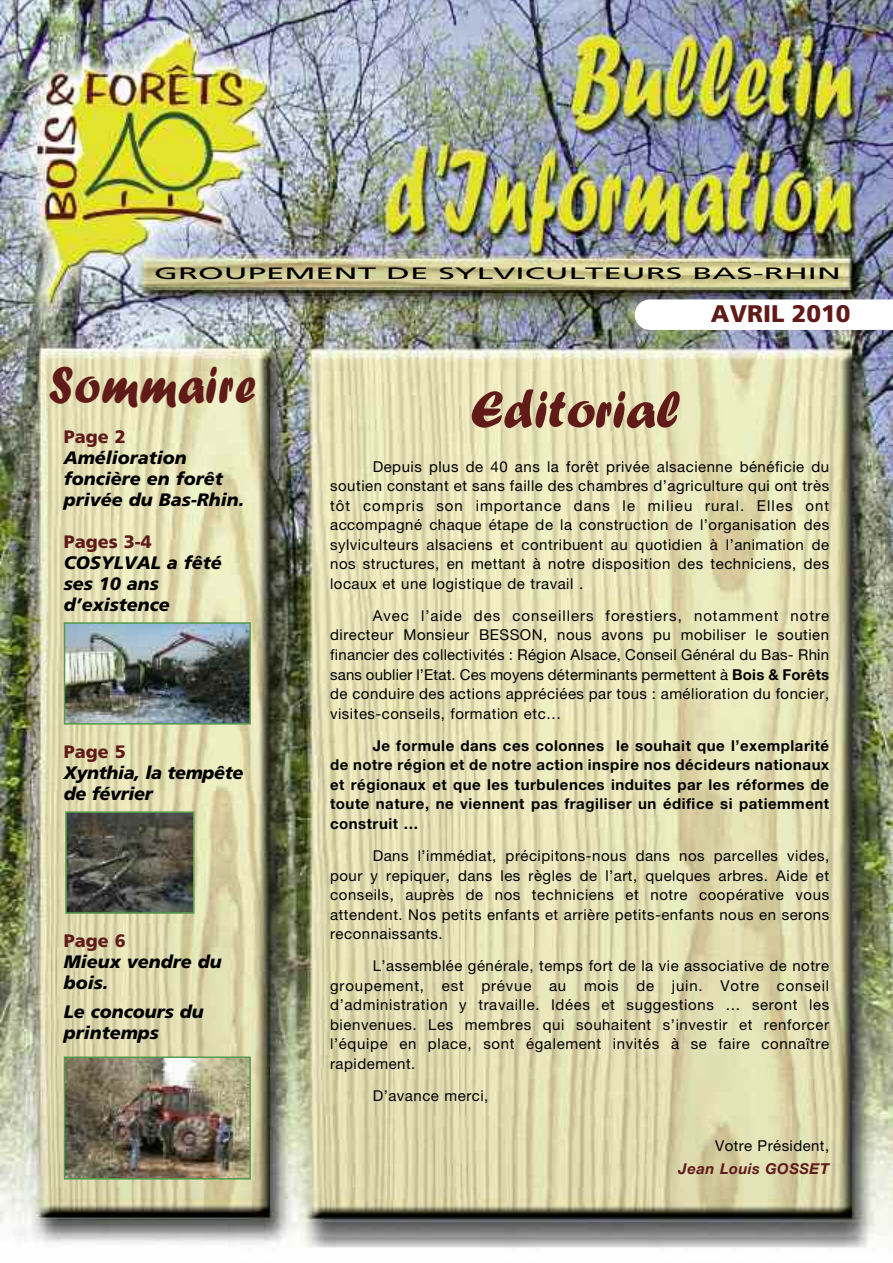
<style>
.page{position:relative;width:893px;height:1263px;background:#fff}
.page>*{position:absolute;margin:0;border:0;box-sizing:border-box;transform-origin:0 0}
.t1{font:54px "Forte";color:#601b19}
.t2{font:54px "Forte";color:#601b19;scale:.9 1}
.t3{font:900 24px "Frutiger LT Std";color:#601b19}
.t4{font:italic 900 18px/21px "Frutiger LT Std";color:#000}
.t5{font:italic 900 18px/21px "Frutiger LT Std";letter-spacing:-.02em;color:#000}
.t6{font:900 18px "Frutiger LT Std";color:#601b19}
.t7{font:16.5px "Frutiger LT Std";color:#000;scale:2 1}
.t8{font:15px/19.5px "Helvetica Neue LT Std";letter-spacing:.035em;color:#000;text-align:justify}
.t9{font:700 15px/19.5px "Helvetica Neue LT Std";letter-spacing:.035em;color:#000;text-align:justify}
.t10{font:italic 700 15px "Helvetica Neue LT Std";letter-spacing:.03em;color:#601b19}
.s1{font-weight:700}
</style>
<div class="page">
<img style="left:0;top:0;width:893px;height:1248px">
<svg style="left:635px;top:299px;width:258px;height:31px"></svg>
<img style="left:68px;top:814px;width:123px;height:97px">
<div style="left:65px;top:811px;width:129px;height:103px;border:2px solid #549b4d"></div>
<img style="left:67px;top:625px;width:181px;height:97px">
<div style="left:64px;top:622px;width:187px;height:103px;border:2px solid #549b4d"></div>
<img style="left:67px;top:1059px;width:181px;height:117px">
<div style="left:64px;top:1056px;width:187px;height:123px;border:2px solid #549b4d"></div>
<p class="t7" style="left:154px;top:267px;width:345px">GROUPEMENT DE SYLVICULTEURS BAS-RHIN</p>
<h1 class="t2" style="left:49px;top:353px;width:231px">Sommaire</h1>
<p class="t6" style="left:64px;top:429px;width:64px">Page 2</p>
<p class="t4" style="left:64px;top:448px;width:182px">Amélioration foncière en forêt privée du Bas-Rhin.</p>
<p class="t6" style="left:64px;top:534px;width:90px">Pages 3-4</p>
<p class="t4" style="left:64px;top:553px;width:160px">COSYLVAL a fêté ses 10 ans d’existence</p>
<p class="t6" style="left:64px;top:744px;width:64px">Page 5</p>
<p class="t5" style="left:64px;top:763px;width:181px">Xynthia, la tempête de février</p>
<p class="t6" style="left:64px;top:933px;width:64px">Page 6</p>
<p class="t4" style="left:64px;top:952px;width:160px">Mieux vendre du bois.</p>
<p class="t4" style="left:64px;top:1003px;width:142px">Le concours du printemps</p>
<h1 class="t1" style="left:470px;top:377px;width:212px">Editorial</h1>
<h2 class="t3" style="left:711px;top:304px;width:141px">AVRIL 2010</h2>
<p class="t8" style="left:330px;top:458px;width:500px;text-indent:43px">Depuis plus de 40 ans la forêt privée alsacienne bénéficie du soutien constant et sans faille des chambres d’agriculture qui ont très tôt compris son importance dans le milieu rural. Elles ont accompagné chaque étape de la construction de l’organisation des sylviculteurs alsaciens et contribuent au quotidien à l’animation de nos structures, en mettant à notre disposition des techniciens, des locaux et une logistique de travail .</p>
<p class="t8" style="left:330px;top:607px;width:501px;text-indent:43px">Avec l’aide des conseillers forestiers, notamment notre directeur Monsieur BESSON, nous avons pu mobiliser le soutien financier des collectivités : Région Alsace, Conseil Général du Bas- Rhin sans oublier l’Etat. Ces moyens déterminants permettent à <span class="s1">Bois &amp; Forêts </span>de conduire des actions appréciées par tous : amélioration du foncier, visites-conseils, formation etc…</p>
<p class="t9" style="left:330px;top:737px;width:501px;text-indent:43px">Je formule dans ces colonnes le souhait que l’exemplarité de notre région et de notre action inspire nos décideurs nationaux et régionaux et que les turbulences induites par les réformes de toute nature, ne viennent pas fragiliser un édifice si patiemment construit …</p>
<p class="t8" style="left:330px;top:847px;width:501px;text-indent:43px">Dans l’immédiat, précipitons-nous dans nos parcelles vides, pour y repiquer, dans les règles de l’art, quelques arbres. Aide et conseils, auprès de nos techniciens et notre coopérative vous attendent. Nos petits enfants et arrière petits-enfants nous en serons reconnaissants.</p>
<p class="t8" style="left:330px;top:958px;width:501px;text-indent:43px">L’assemblée générale, temps fort de la vie associative de notre groupement, est prévue au mois de juin. Votre conseil d’administration y travaille. Idées et suggestions … seront les bienvenues. Les membres qui souhaitent s’investir et renforcer l’équipe en place, sont également invités à se faire connaître rapidement.</p>
<p class="t8" style="left:373px;top:1087px;width:117px">D’avance merci,</p>
<p class="t8" style="left:715px;top:1138px;width:116px">Votre Président,</p>
<p class="t10" style="left:679px;top:1163px;width:152px">Jean Louis GOSSET</p>
</div>
